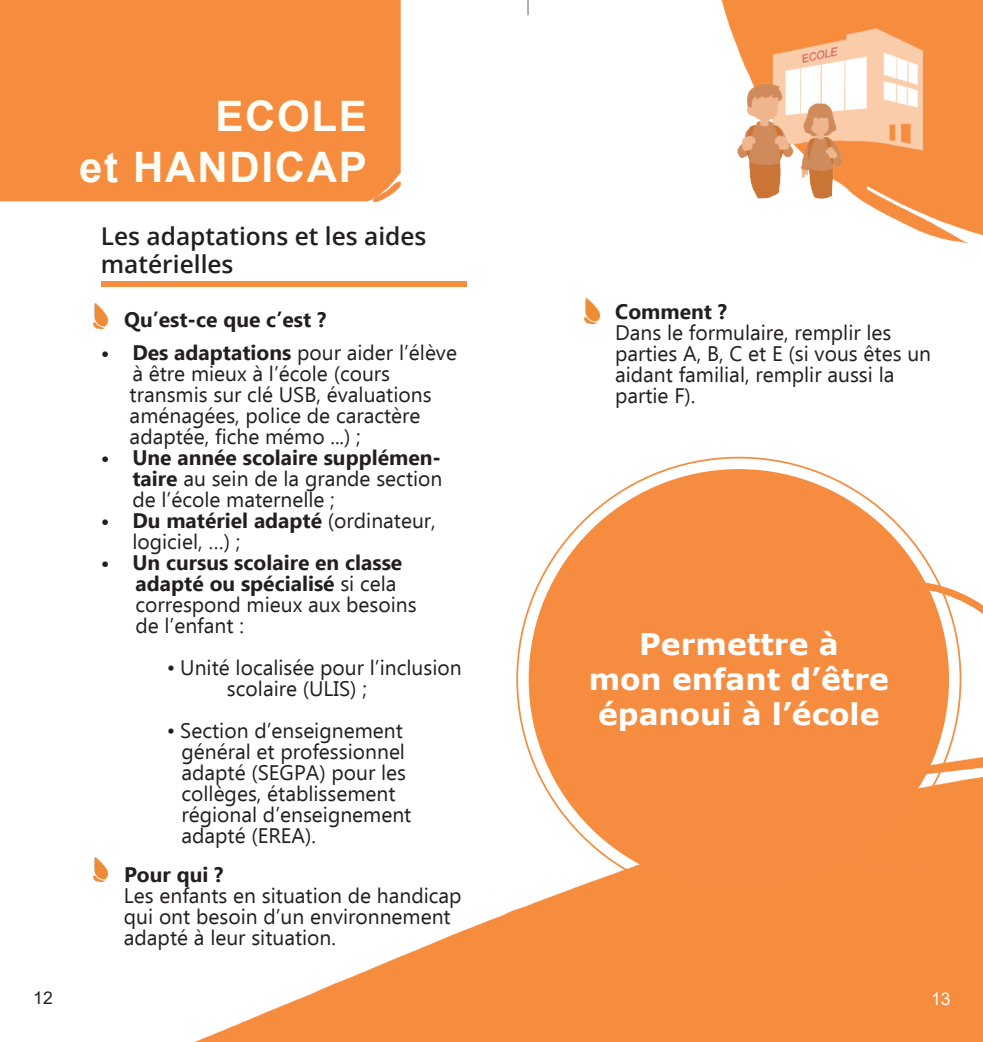
<style>
.page{position:relative;width:983px;height:1042px;background:#fff}
.page>*{position:absolute;margin:0;border:0;box-sizing:border-box;transform-origin:0 0}
.t1{font:700 42px/50.4px "Arial";letter-spacing:.04em;color:#fffef6;text-align:right}
.t2{font:700 29.75px/35px "Verdana";color:#fff;text-align:center}
.t3{font:600 24.5px/28px "Open Sans";color:#231f20}
.t4{font:21px/21px "Ebrima";color:#231f20}
.t5{font:700 21px/21px "Ebrima";color:#231f20}
.t6{font:17.5px "Arial";color:#231f20}
.t7{font:17.5px "Arial";color:#fff}
.s1{font-weight:700}
.s2{font-weight:400}
</style>
<div class="page">
<img style="left:0;top:0;width:982px;height:1042px">
<svg style="left:824px;top:580px;width:158px;height:291px"></svg>
<div style="left:528px;top:469px;width:420px;height:420px;background:#f68c3f;border-radius:50%"></div>
<img style="left:737px;top:29px;width:201px;height:170px">
<div style="left:101px;top:282px;width:365px;height:5px;background:#f68c3f"></div>
<img style="left:93px;top:304px;width:15px;height:24px">
<img style="left:93px;top:857px;width:15px;height:24px">
<img style="left:584px;top:299px;width:15px;height:24px">
<h1 class="t1" style="left:79px;top:95px;width:289px">ECOLE<br>et HANDICAP</h1>
<p class="t3" style="left:101px;top:224px;width:327px">Les adaptations et les aides matérielles</p>
<p class="t5" style="left:124px;top:311px;width:204px">Qu’est-ce que c’est ?</p>
<p class="t4" style="left:130px;top:344px;width:329px;text-indent:-29px"><span class="s1">• Des adaptations</span> pour aider l’élève à être mieux à l’école (cours transmis sur clé USB, évaluations aménagées, police de caractère adaptée, fiche mémo ...) ;</p>
<p class="t4" style="left:132px;top:449px;width:311px;text-align:justify;text-indent:-32px"><span class="s1">• Une année scolaire supplémen&shy;taire</span> au sein de la grande section de l’école maternelle ;</p>
<p class="t4" style="left:132px;top:512px;width:305px;text-indent:-32px"><span class="s1">• Du matériel adapté</span> (ordinateur, logiciel, …) ;</p>
<p class="t5" style="left:135px;top:554px;width:282px;text-indent:-35px">• Un cursus scolaire en classe adapté ou spécialisé <span class="s2">si cela correspond mieux aux besoins de l’enfant :</span></p>
<p class="t4" style="left:227px;top:659px;width:236px;text-indent:-60px">• Unité localisée pour l’inclusion scolaire (ULIS) ;</p>
<p class="t4" style="left:181px;top:722px;width:231px;text-indent:-15px">• Section d’enseignement général et professionnel adapté (SEGPA) pour les collèges, établissement régional d’enseignement adapté (EREA).</p>
<p class="t5" style="left:124px;top:866px;width:101px">Pour qui ?</p>
<p class="t4" style="left:124px;top:887px;width:339px">Les enfants en situation de handicap qui ont besoin d’un environnement adapté à leur situation.</p>
<p class="t5" style="left:615px;top:304px;width:113px">Comment ?</p>
<p class="t4" style="left:615px;top:324px;width:317px">Dans le formulaire, remplir les parties A, B, C et E (si vous êtes un aidant familial, remplir aussi la partie F).</p>
<h2 class="t2" style="left:588px;top:629px;width:302px">Permettre à<br>mon enfant d’être épanoui à l’école</h2>
<p class="t6" style="left:33px;top:991px;width:21px">12</p>
<p class="t7" style="left:930px;top:992px;width:21px">13</p>
</div>
